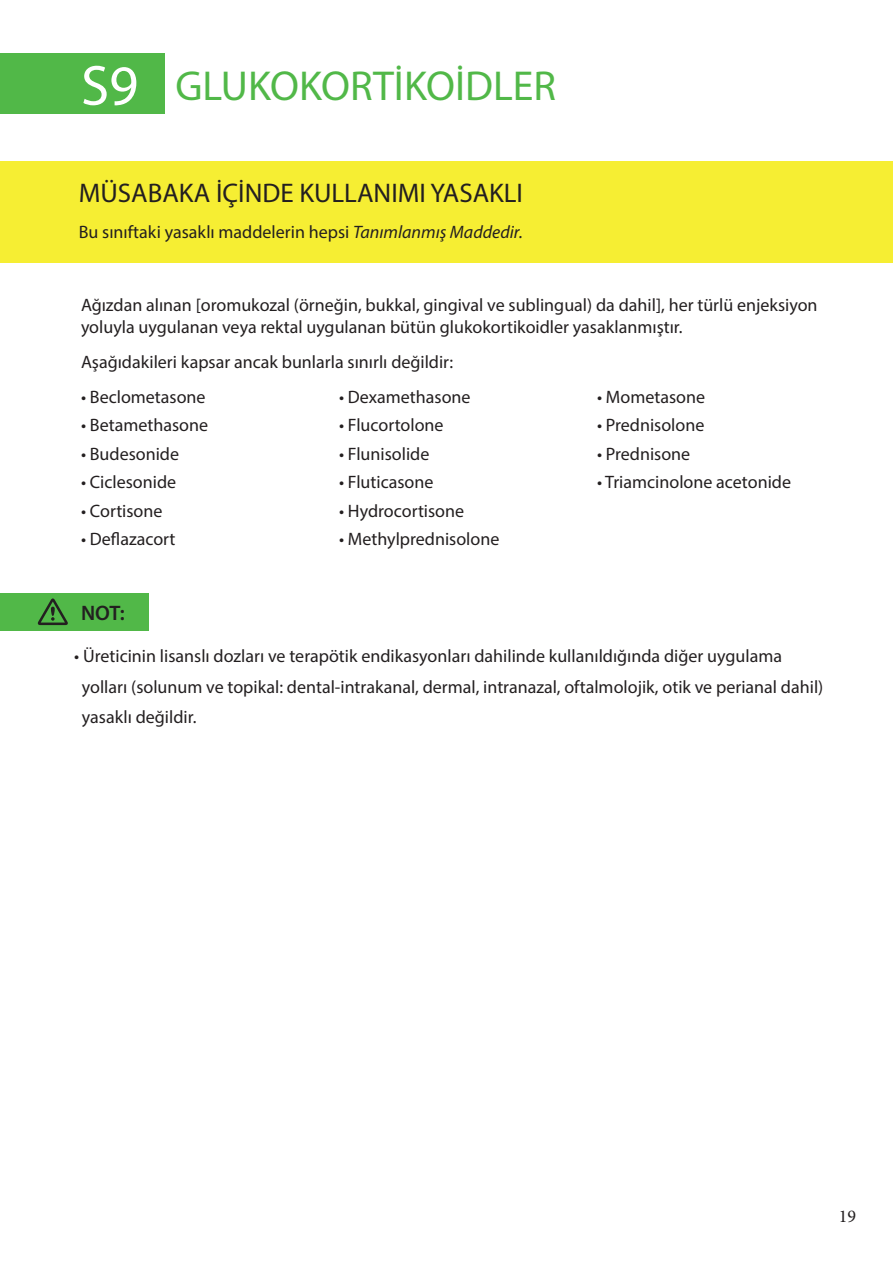
<style>
.page{position:relative;width:893px;height:1263px;background:#fff}
.page>*{position:absolute;margin:0;border:0;box-sizing:border-box;transform-origin:0 0}
.t1{font:57px "Myriad Pro";color:#fff}
.t2{font:42px "Myriad Pro";color:#51b848}
.t3{font:27px "Myriad Pro";color:#231f20}
.t4{font:600 21px "Myriad Pro";color:#231f20}
.t5{font:18px/21.6px "Myriad Pro";color:#231f20}
.t6{font:18px "Minion Pro";color:#231f20}
.s1{font-style:italic}
</style>
<div class="page">
<div style="left:0;top:53px;width:164px;height:61px;background:#51b848"></div>
<div style="left:0;top:161px;width:893px;height:102px;background:#f6ee33"></div>
<div style="left:0;top:593px;width:148px;height:37px;background:#51b848"></div>
<svg style="left:37px;top:598px;width:31px;height:27px"></svg>
<p class="t1" style="left:81px;top:51px;width:59px">S9</p>
<p class="t2" style="left:176px;top:60px;width:382px">GLUKOKORTİKOİDLER</p>
<p class="t3" style="left:79px;top:176px;width:446px">MÜSABAKA İÇİNDE KULLANIMI YASAKLI</p>
<p class="t5" style="left:79px;top:221px;width:446px">Bu sınıftaki yasaklı maddelerin hepsi <span class="s1">Tanımlanmış Maddedir.</span></p>
<p class="t5" style="left:81px;top:294px;width:738px">Ağızdan alınan [oromukozal (örneğin, bukkal, gingival ve sublingual) da dahil], her türlü enjeksiyon yoluyla uygulanan veya rektal uygulanan bütün glukokortikoidler yasaklanmıştır.</p>
<p class="t5" style="left:81px;top:351px;width:374px">Aşağıdakileri kapsar ancak bunlarla sınırlı değildir:</p>
<p class="t5" style="left:81px;top:386px;width:126px">• Beclometasone</p>
<p class="t5" style="left:81px;top:414px;width:129px">• Betamethasone</p>
<p class="t5" style="left:81px;top:443px;width:100px">• Budesonide</p>
<p class="t5" style="left:81px;top:471px;width:97px">• Ciclesonide</p>
<p class="t5" style="left:81px;top:499px;width:83px">• Cortisone</p>
<p class="t5" style="left:81px;top:528px;width:96px">• Deflazacort</p>
<p class="t5" style="left:339px;top:386px;width:133px">• Dexamethasone</p>
<p class="t5" style="left:339px;top:414px;width:106px">• Flucortolone</p>
<p class="t5" style="left:339px;top:443px;width:92px">• Flunisolide</p>
<p class="t5" style="left:339px;top:471px;width:96px">• Fluticasone</p>
<p class="t5" style="left:339px;top:499px;width:127px">• Hydrocortisone</p>
<p class="t5" style="left:339px;top:528px;width:162px">• Methylprednisolone</p>
<p class="t5" style="left:597px;top:386px;width:110px">• Mometasone</p>
<p class="t5" style="left:597px;top:414px;width:109px">• Prednisolone</p>
<p class="t5" style="left:597px;top:443px;width:95px">• Prednisone</p>
<p class="t5" style="left:597px;top:471px;width:196px">• Triamcinolone acetonide</p>
<p class="t4" style="left:81px;top:599px;width:45px">NOT:</p>
<p class="t5" style="left:74px;top:645px;width:709px">• Üreticinin lisanslı dozları ve terapötik endikasyonları dahilinde kullanıldığında diğer uygulama</p>
<p class="t5" style="left:82px;top:675px;width:743px">yolları (solunum ve topikal: dental-intrakanal, dermal, intranazal, oftalmolojik, otik ve perianal dahil)</p>
<p class="t5" style="left:82px;top:706px;width:116px">yasaklı değildir.</p>
<p class="t6" style="left:839px;top:1204px;width:19px">19</p>
</div>
